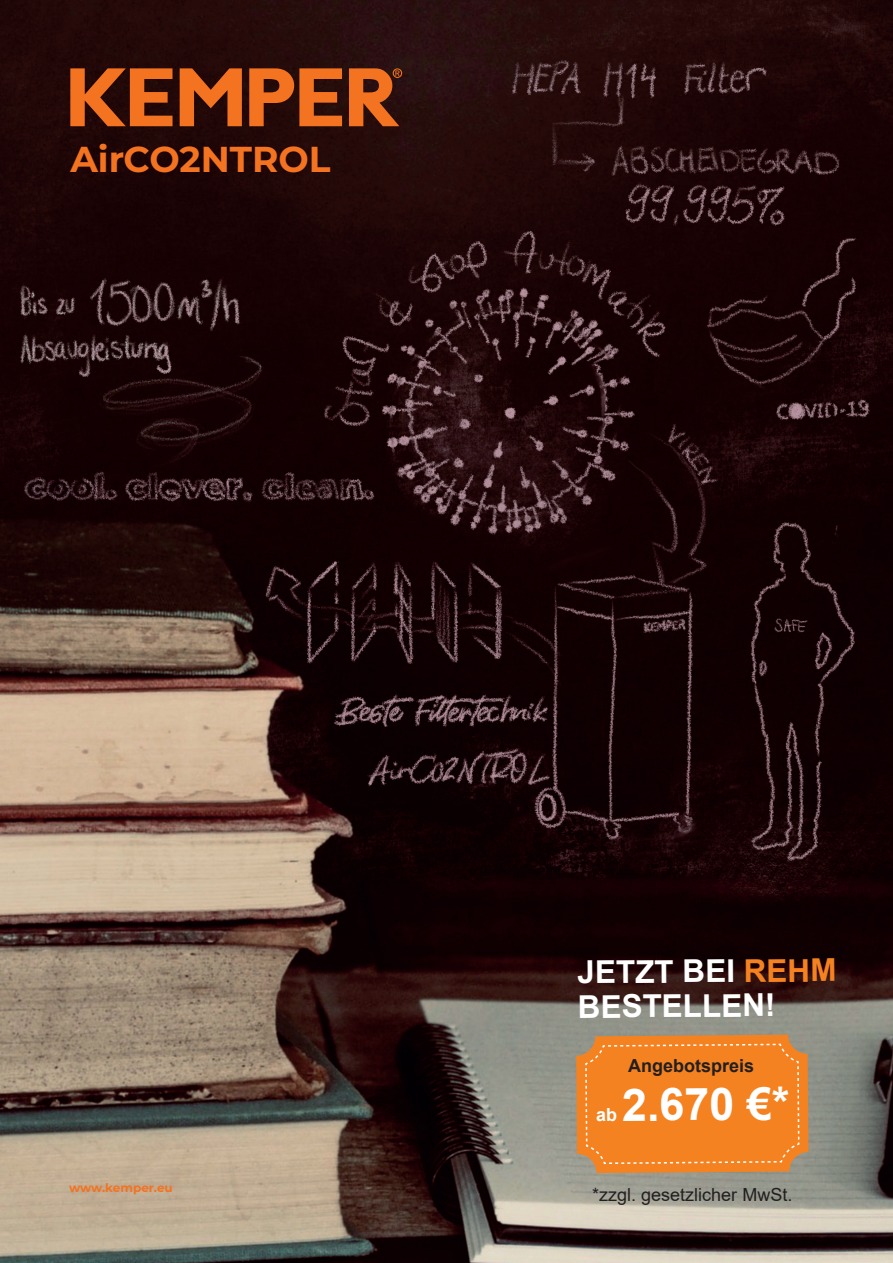
<style>
.page{position:relative;width:893px;height:1263px;background:#fff}
.page>*{position:absolute;margin:0;border:0;box-sizing:border-box;transform-origin:0 0}
.t1{font:700 45px "Arial";color:#fff}
.t2{font:700 36px "Montserrat";color:#f47321}
.t3{font:700 31.5px/34.8px "Arial";color:#fff}
.t4{font:18px "Arial";color:#231f20}
.t5{font:700 18px "Arial";color:#231f20}
.t6{font:700 18px "Arial";color:#fff}
.t7{font:700 12px "Montserrat";color:#f47321}
.s1{color:#f58220}
.s2{font-style:inherit}
</style>
<div class="page">
<img style="left:0;top:0;width:893px;height:1263px">
<svg style="left:70px;top:68px;width:103px;height:58px;background:#9e4716"></svg>
<svg style="left:180px;top:68px;width:62px;height:58px;background:#a64b17"></svg>
<svg style="left:249px;top:68px;width:93px;height:58px;background:#a04917"></svg>
<svg style="left:349px;top:68px;width:53px;height:58px;background:#a84d1a"></svg>
<svg style="left:576px;top:1035px;width:232px;height:138px;background:#ef8429"></svg>
<h2 class="t2" style="left:70px;top:133px;width:262px">AirCO2NTROL</h2>
<p class="t7" style="left:69px;top:1179px;width:105px">www.kemper.eu</p>
<h3 class="t3" style="left:577px;top:956px;width:261px;rotate:-1deg">JETZT BEI <span class="s1">REHM<br></span>BESTELLEN!</h3>
<p class="t5" style="left:628px;top:1053px;width:128px">Angebotspreis</p>
<h1 class="t1" style="left:621px;top:1074px;width:169px;rotate:-1deg">2.670 €*</h1>
<p class="t6" style="left:596px;top:1102px;width:23px">ab</p>
<p class="t4" style="left:592px;top:1182px;width:202px"><span class="s2">*zzgl.</span> gesetzlicher <span class="s2">MwSt.</span></p>
</div>
